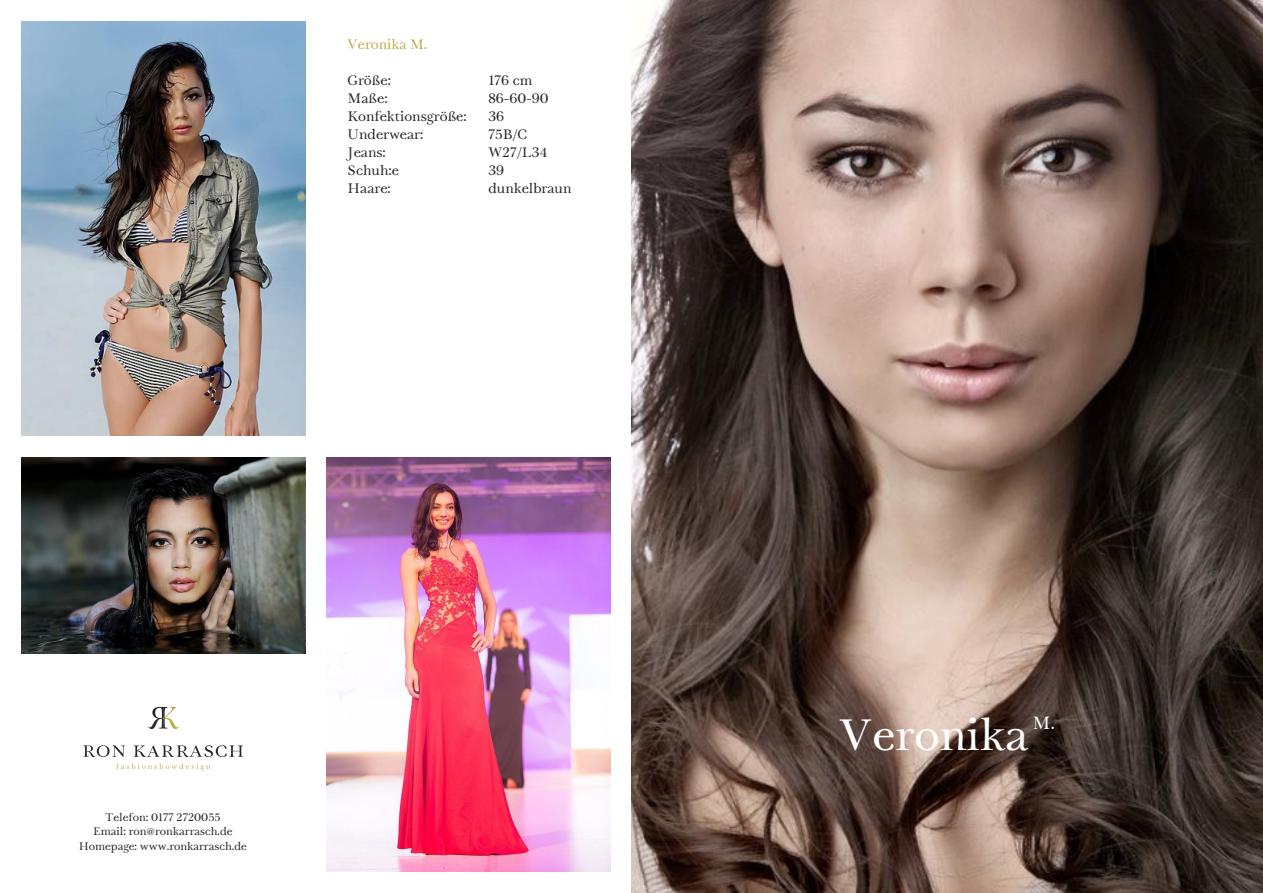
<style>
.page{position:relative;width:1263px;height:893px;background:#fff}
.page>*{position:absolute;margin:0;border:0;box-sizing:border-box;transform-origin:0 0}
.t1{font:48px "Tryst";color:#fff}
.t2{font:19.5px "Tryst";color:#fff}
.t3{font:15px "Tryst";color:#282828}
.t4{font:15px "Tryst";color:#bdac4e}
.t5{font:12px "Tryst";color:#282828}
</style>
<div class="page">
<img style="left:21px;top:457px;width:284px;height:197px">
<img style="left:21px;top:21px;width:284px;height:415px">
<img style="left:631px;top:0;width:632px;height:893px">
<img style="left:326px;top:457px;width:284px;height:414px">
<svg style="left:116px;top:763px;width:94px;height:8px"></svg>
<svg style="left:83px;top:745px;width:160px;height:12px"></svg>
<svg style="left:148px;top:707px;width:31px;height:22px"></svg>
<p class="t4" style="left:348px;top:36px;width:81px">Veronika M.</p>
<p class="t3" style="left:348px;top:72px;width:45px">Größe:</p>
<p class="t3" style="left:488px;top:72px;width:45px">176 cm</p>
<p class="t3" style="left:348px;top:90px;width:42px">Maße:</p>
<p class="t3" style="left:488px;top:90px;width:62px">86-60-90</p>
<p class="t3" style="left:348px;top:108px;width:121px">Konfektionsgröße:</p>
<p class="t3" style="left:488px;top:108px;width:17px">36</p>
<p class="t3" style="left:348px;top:126px;width:77px">Underwear:</p>
<p class="t3" style="left:488px;top:126px;width:40px">75B/C</p>
<p class="t3" style="left:348px;top:144px;width:40px">Jeans:</p>
<p class="t3" style="left:488px;top:144px;width:61px">W27/L34</p>
<p class="t3" style="left:348px;top:162px;width:53px">Schuh:e</p>
<p class="t3" style="left:488px;top:162px;width:17px">39</p>
<p class="t3" style="left:348px;top:180px;width:45px">Haare:</p>
<p class="t3" style="left:488px;top:180px;width:85px">dunkelbraun</p>
<p class="t5" style="left:105px;top:810px;width:117px">Telefon: 0177 2720055</p>
<p class="t5" style="left:93px;top:825px;width:141px">Email: ron@ronkarrasch.de</p>
<p class="t5" style="left:79px;top:839px;width:170px">Homepage: www.ronkarrasch.de</p>
<p class="t1" style="left:840px;top:708px;width:190px">Veronika</p>
<p class="t2" style="left:1033px;top:712px;width:24px">M.</p>
</div>
